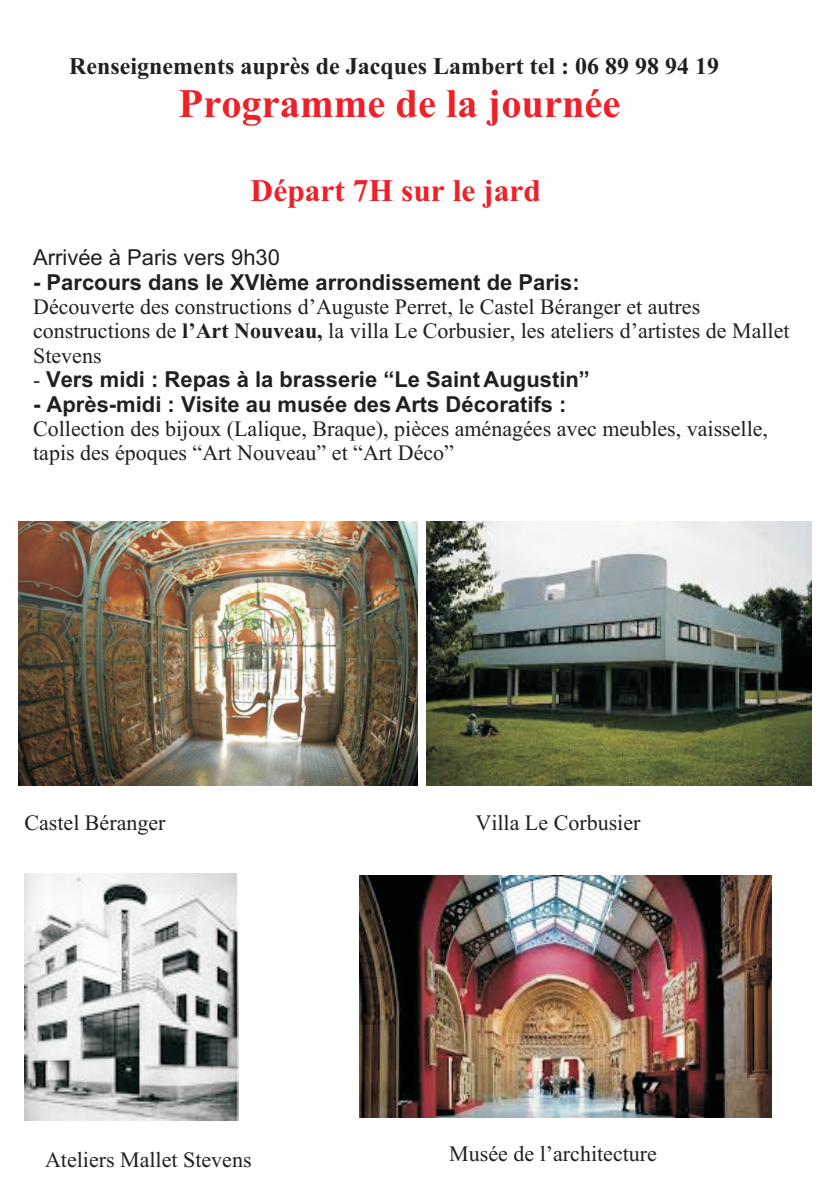
<style>
.page{position:relative;width:840px;height:1192px;background:#fff}
.page>*{position:absolute;margin:0;border:0;box-sizing:border-box;transform-origin:0 0}
.t1{font:700 40.4px "Times New Roman";color:#ee2028}
.t2{font:700 31.6px "Times New Roman";color:#ee2028}
.t3{font:700 24px "Times New Roman";color:#231f20}
.t4{font:22px/24.4px "Times New Roman";color:#231f20}
.t5{font:700 22px "Arial";color:#231f20}
.t6{font:22px "Arial";color:#231f20}
.s1{font-weight:700}
.s2{font-family:"Times New Roman";font-weight:400}
</style>
<div class="page">
<img style="left:19px;top:522px;width:398px;height:263px">
<img style="left:426px;top:521px;width:386px;height:265px">
<img style="left:25px;top:874px;width:213px;height:246px">
<img style="left:359px;top:876px;width:413px;height:242px">
<p class="t3" style="left:69px;top:58px;width:651px">Renseignements auprès de Jacques Lambert tel : 06 89 98 94 19</p>
<h1 class="t1" style="left:179px;top:90px;width:443px">Programme de la journée</h1>
<h2 class="t2" style="left:251px;top:180px;width:292px">Départ 7H sur le jard</h2>
<p class="t6" style="left:33px;top:249px;width:248px">Arrivée à Paris vers 9h30</p>
<p class="t5" style="left:33px;top:273px;width:548px">- Parcours dans le XVIème arrondissement de Paris:</p>
<p class="t4" style="left:33px;top:296px;width:758px">Découverte des constructions d’Auguste Perret, le Castel Béranger et autres constructions de <span class="s1">l’Art Nouveau,</span> la villa Le Corbusier, les ateliers d’artistes de Mallet<br>Stevens</p>
<p class="t5" style="left:33px;top:371px;width:558px"><span class="s2">-</span> Vers midi : Repas à la brasserie “Le Saint Augustin”</p>
<p class="t5" style="left:33px;top:396px;width:535px">- Après-midi : Visite au musée des Arts Décoratifs :</p>
<p class="t4" style="left:33px;top:419px;width:736px">Collection des bijoux (Lalique, Braque), pièces aménagées avec meubles, vaisselle, tapis des époques “Art Nouveau” et “Art Déco”</p>
<p class="t4" style="left:24px;top:812px;width:143px">Castel Béranger</p>
<p class="t4" style="left:476px;top:812px;width:166px">Villa Le Corbusier</p>
<p class="t4" style="left:45px;top:1149px;width:208px">Ateliers Mallet Stevens</p>
<p class="t4" style="left:449px;top:1143px;width:209px">Musée de l’architecture</p>
</div>
